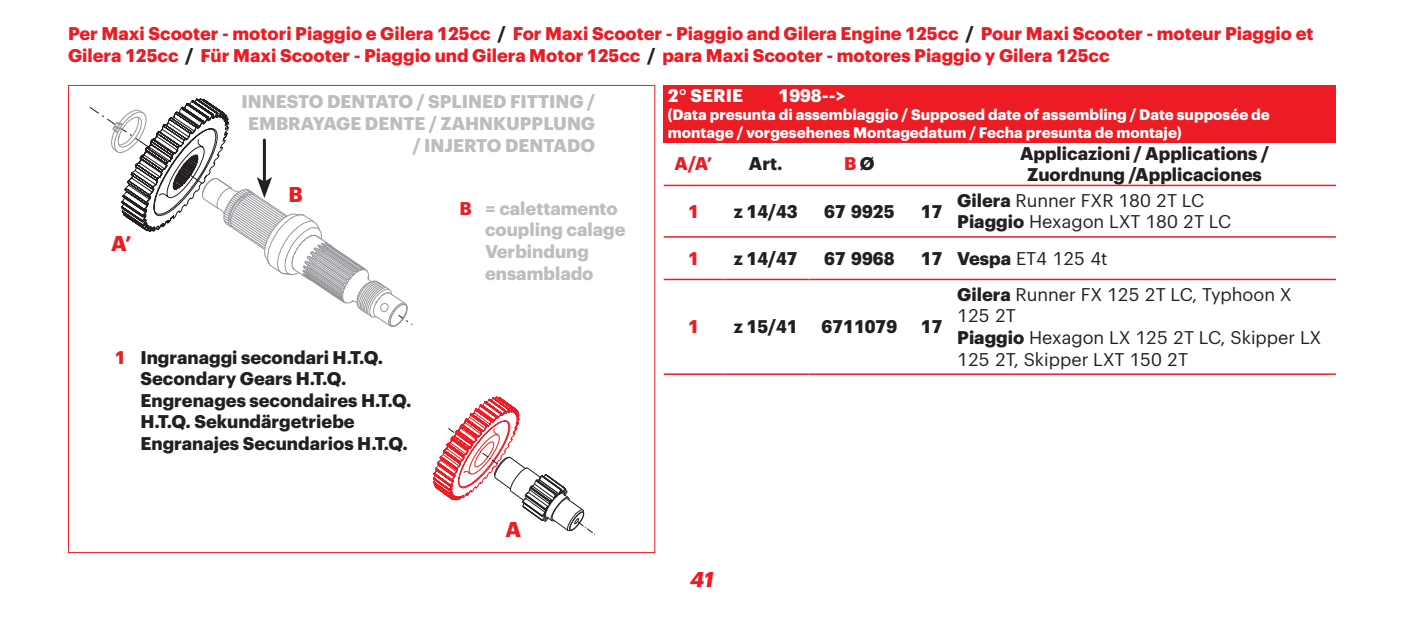
<style>
.page{position:relative;width:1404px;height:621px;background:#fff}
.page>*{position:absolute;margin:0;border:0;box-sizing:border-box;transform-origin:0 0}
.t1{font:700 21px "Graphik";color:#ed1c24}
.t2{font:italic 700 21px "Graphik";color:#ed1c24}
.t3{font:700 18px/21.6px "Graphik";color:#ed1c24}
.t4{font:700 18px/21.6px "Graphik";color:#231f20}
.t5{font:18px/21.6px "Graphik";color:#231f20}
.t6{font:700 18px/21.6px "Graphik";color:#bbbdc0}
.t7{font:700 18px "Graphik";color:#fff}
.t8{font:700 15px/18px "Graphik";color:#fff}
.s1{color:#231f20}
.s2{color:#ed1c24}
.s3{font-weight:700}
</style>
<div class="page">
<svg style="left:89px;top:98px;width:323px;height:229px"></svg>
<div style="left:107px;top:228px;width:30px;height:30px;background:#fff"></div>
<div style="left:284px;top:180px;width:30px;height:30px;background:#fff"></div>
<svg style="left:433px;top:396px;width:162px;height:139px"></svg>
<div style="left:501px;top:514px;width:30px;height:30px;background:#fff"></div>
<div style="left:663px;top:85px;width:672px;height:57px;background:#ed1c24"></div>
<hr style="left:663px;top:185px;width:672px;height:1px;background:#ed1c24">
<hr style="left:663px;top:236px;width:672px;height:2px;background:#ed1c24">
<hr style="left:663px;top:279px;width:60px;height:1px;background:#ed1c24">
<hr style="left:663px;top:373px;width:60px;height:2px;background:#ed1c24">
<hr style="left:723px;top:279px;width:85px;height:1px;background:#ed1c24">
<hr style="left:723px;top:373px;width:85px;height:2px;background:#ed1c24">
<hr style="left:808px;top:279px;width:527px;height:1px;background:#ed1c24">
<hr style="left:808px;top:373px;width:527px;height:2px;background:#ed1c24">
<p class="t3" style="left:68px;top:24px;width:1246px">Per Maxi Scooter - motori Piaggio e Gilera 125cc <span class="s1">/</span> For Maxi Scooter - Piaggio and Gilera Engine 125cc <span class="s1">/</span> Pour Maxi Scooter - moteur Piaggio et<br>Gilera 125cc <span class="s1">/</span> Für Maxi Scooter - Piaggio und Gilera Motor 125cc <span class="s1">/</span> para Maxi Scooter - motores Piaggio y Gilera 125cc</p>
<p class="t1" style="left:111px;top:233px;width:22px">A’</p>
<p class="t6" style="left:241px;top:92px;width:355px;text-align:right">INNESTO DENTATO / SPLINED FITTING /<br>EMBRAYAGE DENTE / ZAHNKUPPLUNG / INJERTO DENTADO</p>
<p class="t1" style="left:288px;top:185px;width:16px">B</p>
<p class="t6" style="left:485px;top:198px;width:142px;text-indent:-26px"><span class="s2">B</span> = calettamento coupling calage<br>Verbindung ensamblado</p>
<p class="t4" style="left:140px;top:347px;width:273px;text-indent:-26px"><span class="s2">1</span> Ingranaggi secondari H.T.Q.<br>Secondary Gears H.T.Q.<br>Engrenages secondaires H.T.Q.<br>H.T.Q. Sekundärgetriebe<br>Engranajes Secundarios H.T.Q.</p>
<p class="t1" style="left:505px;top:519px;width:17px">A</p>
<p class="t7" style="left:668px;top:87px;width:77px">2° SERIE</p>
<p class="t7" style="left:778px;top:87px;width:69px">1998--&gt;</p>
<p class="t8" style="left:668px;top:107px;width:603px">(Data presunta di assemblaggio / Supposed date of assembling / Date supposée de montage / vorgesehenes Montagedatum / Fecha presunta de montaje)</p>
<p class="t3" style="left:674px;top:154px;width:39px">A/A’</p>
<p class="t4" style="left:748px;top:154px;width:35px">Art.</p>
<p class="t3" style="left:844px;top:154px;width:32px">B <span class="s1">Ø</span></p>
<p class="t4" style="left:1019px;top:143px;width:250px;text-align:center">Applicazioni / Applications /<br>Zuordnung /Applicaciones</p>
<p class="t3" style="left:688px;top:201px;width:12px">1</p>
<p class="t4" style="left:734px;top:201px;width:65px">z 14/43</p>
<p class="t4" style="left:824px;top:201px;width:72px">67 9925</p>
<p class="t4" style="left:920px;top:201px;width:23px">17</p>
<p class="t5" style="left:957px;top:191px;width:275px"><span class="s3">Gilera</span> Runner FXR 180 2T LC<br><span class="s3">Piaggio</span> Hexagon LXT 180 2T LC</p>
<p class="t3" style="left:688px;top:248px;width:12px">1</p>
<p class="t4" style="left:734px;top:248px;width:65px">z 14/47</p>
<p class="t4" style="left:824px;top:248px;width:72px">67 9968</p>
<p class="t5" style="left:920px;top:248px;width:188px"><span class="s3">17 Vespa</span> ET4 125 4t</p>
<p class="t3" style="left:688px;top:317px;width:12px">1</p>
<p class="t4" style="left:734px;top:317px;width:65px">z 15/41</p>
<p class="t4" style="left:821px;top:317px;width:77px">6711079</p>
<p class="t4" style="left:920px;top:317px;width:23px">17</p>
<p class="t5" style="left:957px;top:285px;width:365px"><span class="s3">Gilera</span> Runner FX 125 2T LC, Typhoon X<br>125 2T<br><span class="s3">Piaggio</span> Hexagon LX 125 2T LC, Skipper LX<br>125 2T, Skipper LXT 150 2T</p>
<p class="t2" style="left:690px;top:570px;width:25px">41</p>
</div>
